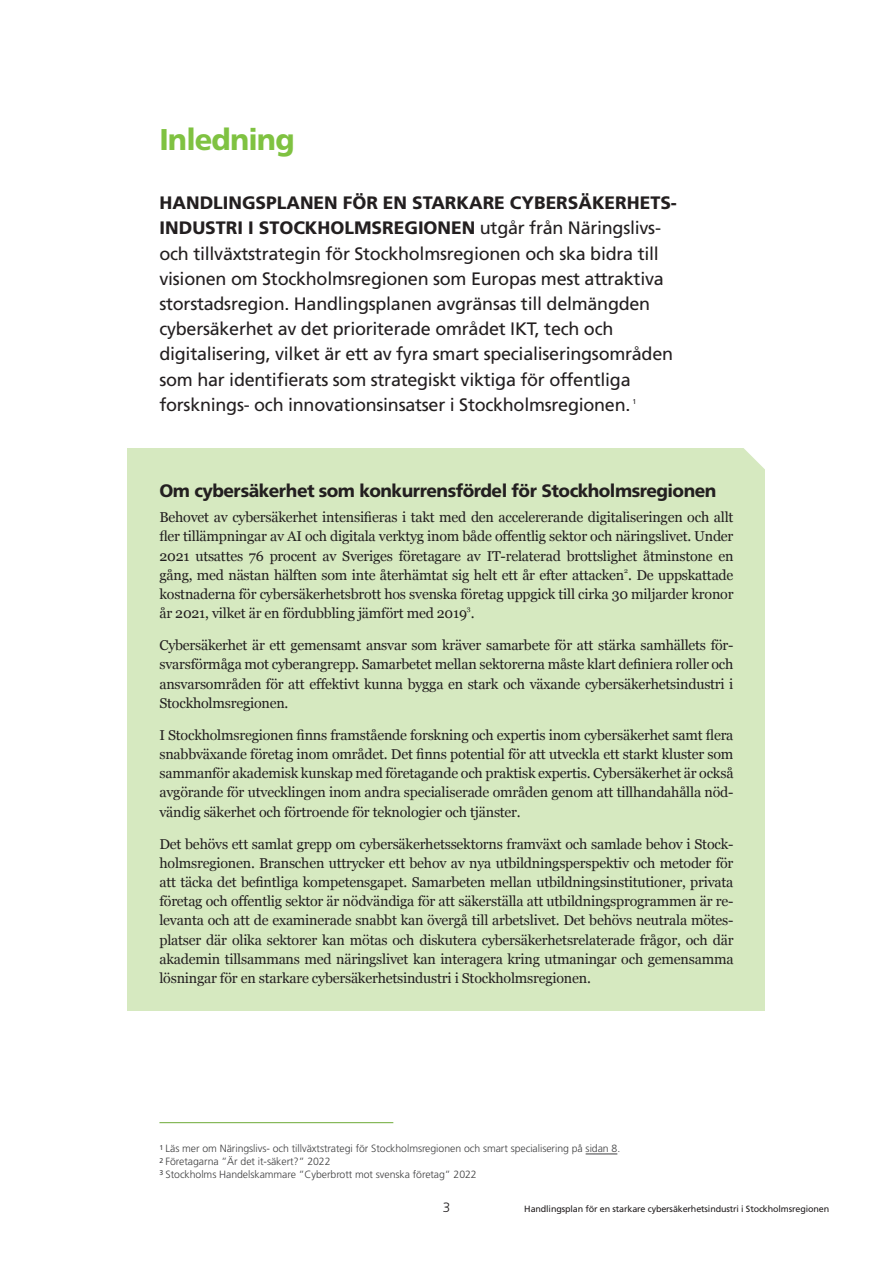
<style>
.page{position:relative;width:893px;height:1263px;background:#fff}
.page>*{position:absolute;margin:0;border:0;box-sizing:border-box;transform-origin:0 0}
._01_-_Rubrik_1{font:800 30px "Frutiger SLLOTF";letter-spacing:-.03em;color:#7fc241}
._02_-_Ingress_3{font:18px/25.2px "Frutiger SLLOTF";letter-spacing:-.015em;color:#231f20}
._01_-_Rubrik_2{font:800 18px "Frutiger SLLOTF";letter-spacing:-.03em;color:#231f20}
._03_-_Text_1_Georgia{font:14.25px/19.2px "Georgia";letter-spacing:-.015em;color:#231f20;text-align:justify}
.t1{font:300 13.5px "Frutiger SLLOTF";color:#231f20}
._10_-_Fotnot{font:300 10.5px "Frutiger SLLOTF";letter-spacing:-.005em;color:#3e3e3f}
.t2{font:9px "Frutiger SLLOTF";letter-spacing:-.015em;color:#231f20}
._03_-_Text_1_Georgia-2{font:7.05px "Georgia";color:#231f20}
._02_-_Ingress_3-2{font:7.05px "Frutiger SLLOTF";color:#231f20}
.s1{font-weight:800}
</style>
<div class="page">
<div style="left:128px;top:448px;width:637px;height:562px;background:#d6e9c0"></div>
<hr style="left:159px;top:1122px;width:234px;height:1px;background:#6daa38">
<hr style="left:586px;top:1153px;width:31px;height:1px;background:#3e3e3f">
<svg style="left:744px;top:448px;width:21px;height:21px"></svg>
<h1 class="_01_-_Rubrik_1" style="left:159px;top:122px;width:137px">Inledning</h1>
<p class="_02_-_Ingress_3" style="left:159px;top:190px;width:519px"><span class="s1">HANDLINGSPLANEN FÖR EN STARKARE CYBERSÄKERHETS-INDUSTRI I STOCKHOLMSREGIONEN</span> utgår från Näringslivs&shy;och tillväxtstrategin för Stockholmsregionen och ska bidra till visionen om Stockholmsregionen som Europas mest attraktiva storstadsregion. Handlingsplanen avgränsas till delmängden cybersäkerhet av det prioriterade området IKT, tech och digitalisering, vilket är ett av fyra smart specialiseringsområden som har identifierats som strategiskt viktiga för offentliga forsknings- och innovationsinsatser i Stockholmsregionen.</p>
<p class="_02_-_Ingress_3-2" style="left:633px;top:397px;width:5px">1</p>
<h2 class="_01_-_Rubrik_2" style="left:159px;top:480px;width:558px">Om cybersäkerhet som konkurrensfördel för Stockholmsregionen</h2>
<p class="_03_-_Text_1_Georgia" style="left:159px;top:507px;width:575px">Behovet av cybersäkerhet intensifieras i takt med den accelererande digitaliseringen och allt fler tillämpningar av AI och digitala verktyg inom både offentlig sektor och näringslivet. Under 2021 utsattes 76 procent av Sveriges företagare av IT-relaterad brottslighet åtminstone en gång, med nästan hälften som inte återhämtat sig helt ett år efter attacken . De uppskattade</p>
<p class="_03_-_Text_1_Georgia-2" style="left:624px;top:565px;width:5px">2</p>
<p class="_03_-_Text_1_Georgia" style="left:159px;top:584px;width:576px">kostnaderna för cybersäkerhetsbrott hos svenska företag uppgick till cirka 30 miljarder kronor år 2021, vilket är en fördubbling jämfört med 2019 .</p>
<p class="_03_-_Text_1_Georgia-2" style="left:467px;top:604px;width:5px">3</p>
<p class="_03_-_Text_1_Georgia" style="left:159px;top:635px;width:576px">Cybersäkerhet är ett gemensamt ansvar som kräver samarbete för att stärka samhällets för&shy;svarsförmåga mot cyberangrepp. Samarbetet mellan sektorerna måste klart definiera roller och ansvarsområden för att effektivt kunna bygga en stark och växande cybersäkerhetsindustri i Stockholmsregionen.</p>
<p class="_03_-_Text_1_Georgia" style="left:159px;top:725px;width:576px">I Stockholmsregionen finns framstående forskning och expertis inom cybersäkerhet samt flera snabbväxande företag inom området. Det finns potential för att utveckla ett starkt kluster som sammanför akademisk kunskap med företagande och praktisk expertis. Cybersäkerhet är också avgörande för utvecklingen inom andra specialiserade områden genom att tillhandahålla nöd&shy;vändig säkerhet och förtroende för teknologier och tjänster.</p>
<p class="_03_-_Text_1_Georgia" style="left:159px;top:833px;width:576px">Det behövs ett samlat grepp om cybersäkerhetssektorns framväxt och samlade behov i Stock&shy;holmsregionen. Branschen uttrycker ett behov av nya utbildningsperspektiv och metoder för att täcka det befintliga kompetensgapet. Samarbeten mellan utbildningsinstitutioner, privata företag och offentlig sektor är nödvändiga för att säkerställa att utbildningsprogrammen är re&shy;levanta och att de examinerade snabbt kan övergå till arbetslivet. Det behövs neutrala mötes&shy;platser där olika sektorer kan mötas och diskutera cybersäkerhetsrelaterade frågor, och där akademin tillsammans med näringslivet kan interagera kring utmaningar och gemensamma lösningar för en starkare cybersäkerhetsindustri i Stockholmsregionen.</p>
<p class="_10_-_Fotnot" style="left:159px;top:1143px;width:462px"><sup>1</sup> Läs mer om Näringslivs- och tillväxtstrategi för Stockholmsregionen och smart specialisering på sidan 8.</p>
<p class="_10_-_Fotnot" style="left:159px;top:1155px;width:173px"><sup>2</sup> Företagarna ”Är det it-säkert?” 2022</p>
<p class="_10_-_Fotnot" style="left:159px;top:1168px;width:319px"><sup>3</sup> Stockholms Handelskammare ”Cyberbrott mot svenska företag” 2022</p>
<p class="t1" style="left:443px;top:1200px;width:9px">3</p>
<p class="t2" style="left:524px;top:1203px;width:306px">Handlingsplan för en starkare cybersäkerhetsindustri i Stockholmsregionen</p>
</div>
